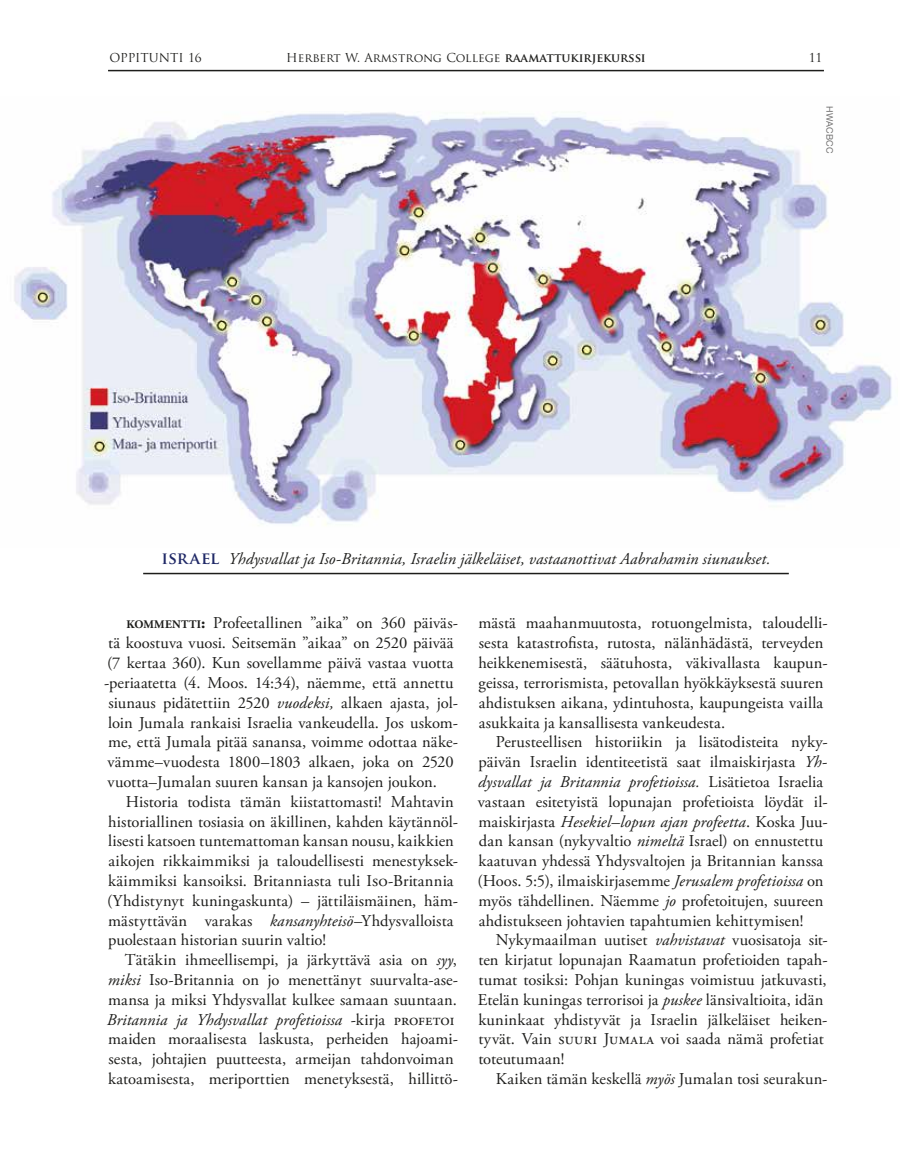
<style>
.page{position:relative;width:905px;height:1175px;background:#fff}
.page>*{position:absolute;margin:0;border:0;box-sizing:border-box;transform-origin:0 0}
.t1{font:16.5px/19.8px "Adobe Garamond Pro";letter-spacing:.005em;color:#1d1d1b}
.t2{font:italic 16.5px "Adobe Garamond Pro";letter-spacing:.005em;color:#1d1d1b}
.t3{font:16.5px "Adobe Garamond Pro";letter-spacing:-.02em;color:#1d1d1b}
.t4{font:12px "Trajan Pro";color:#1d1d1b}
.t5{font:9px "Helvetica Neue";letter-spacing:.02em;color:#706f6f}
.s1{font-weight:700}
.s2{font-family:"Trajan Pro";font-weight:700;font-style:normal;color:#202967}
.s3{font-weight:700;font-size:11.55px}
.s4{font-style:italic}
</style>
<div class="page">
<img style="left:14px;top:111px;width:878px;height:415px">
<hr style="left:108px;top:70px;width:716px;height:1px;background:#1d1d1b">
<hr style="left:143px;top:573px;width:645px;height:1px;background:#1d1d1b">
<p class="t4" style="left:110px;top:50px;width:94px">OPPITUNTI 16</p>
<p class="t4" style="left:286px;top:50px;width:361px">Herbert W. Armstrong College <span class="s1">RAAMATTUKIRJEKURSSI</span></p>
<p class="t4" style="left:808px;top:50px;width:15px">11</p>
<p class="t5" style="left:836px;top:106px;width:48px;rotate:90deg">HWACBCC</p>
<p class="t2" style="left:161px;top:548px;width:610px"><span class="s2">ISRAEL</span> Yhdysvallat ja Iso-Britannia, Israelin jälkeläiset, vastaanottivat Aabrahamin siunaukset.</p>
<p class="t1" style="left:104px;top:614px;width:355px;text-indent:22px"><span class="s3">KOMMENTTI</span><span class="s1">:</span> Profeetallinen ”aika” on 360 päiväs&shy;tä koostuva vuosi. Seitsemän ”aikaa” on 2520 päivää (7 kertaa 360). Kun sovellamme päivä vastaa vuotta -periaatetta (4. Moos. 14:34), näemme, että annettu siunaus pidätettiin 2520 <span class="s4">vuodeksi,</span> alkaen ajasta, jol&shy;loin Jumala rankaisi Israelia vankeudella. Jos uskom&shy;me, että Jumala pitää sanansa, voimme odottaa näke&shy;vämme–vuodesta 1800–1803 alkaen, joka on 2520 vuotta–Jumalan suuren kansan ja kansojen joukon.</p>
<p class="t1" style="left:107px;top:792px;width:352px;text-indent:19px">Historia todista tämän kiistattomasti! Mahtavin historiallinen tosiasia on äkillinen, kahden käytännöl&shy;lisesti katsoen tuntemattoman kansan nousu, kaikkien aikojen rikkaimmiksi ja taloudellisesti menestyksek&shy;käimmiksi kansoiksi. Britanniasta tuli Iso-Britannia (Yhdistynyt kuningaskunta) – jättiläismäinen, häm&shy;mästyttävän varakas <span class="s4">kansanyhteisö</span>–Yhdysvalloista puolestaan historian suurin valtio!</p>
<p class="t1" style="left:107px;top:950px;width:353px;text-indent:18px">Tätäkin ihmeellisempi, ja järkyttävä asia on <span class="s4">syy</span>, <span class="s4">miksi</span> Iso-Britannia on jo menettänyt suurvalta-ase&shy;mansa ja miksi Yhdysvallat kulkee samaan suuntaan.<br><span class="s4">Britannia ja Yhdysvallat profetioissa</span> -kirja profetoi maiden moraalisesta laskusta, perheiden hajoami&shy;sesta, johtajien puutteesta, armeijan tahdonvoiman katoamisesta, meriporttien menetyksestä, hillittö-</p>
<p class="t1" style="left:478px;top:614px;width:351px">mästä maahanmuutosta, rotuongelmista, taloudelli&shy;sesta katastrofista, rutosta, nälänhädästä, terveyden heikkenemisestä, säätuhosta, väkivallasta kaupun&shy;geissa, terrorismista, petovallan hyökkäyksestä suuren ahdistuksen aikana, ydintuhosta, kaupungeista vailla asukkaita ja kansallisesta vankeudesta.</p>
<p class="t1" style="left:477px;top:732px;width:352px;text-indent:18px">Perusteellisen historiikin ja lisätodisteita nyky&shy;päivän Israelin identiteetistä saat ilmaiskirjasta <span class="s4">Yh&shy;dysvallat ja Britannia profetioissa.</span> Lisätietoa Israelia vastaan esitetyistä lopunajan profetioista löydät il&shy;maiskirjasta <span class="s4">Hesekiel–lopun ajan profeetta</span>. Koska Juu&shy;dan kansan (nykyvaltio <span class="s4">nimeltä</span> Israel) on ennustettu kaatuvan yhdessä Yhdysvaltojen ja Britannian kanssa (Hoos. 5:5), ilmaiskirjasemme <span class="s4">Jerusalem profetioissa</span> on myös tähdellinen. Näemme <span class="s4">jo</span> profetoitujen, suureen ahdistukseen johtavien tapahtumien kehittymisen!</p>
<p class="t1" style="left:478px;top:930px;width:351px;text-indent:18px">Nykymaailman uutiset <span class="s4">vahvistavat</span> vuosisatoja sit&shy;ten kirjatut lopunajan Raamatun profetioiden tapah&shy;tumat tosiksi: Pohjan kuningas voimistuu jatkuvasti, Etelän kuningas terrorisoi ja <span class="s4">puskee</span> länsivaltioita, idän kuninkaat yhdistyvät ja Israelin jälkeläiset heiken&shy;tyvät. Vain suuri Jumala voi saada nämä profetiat toteutumaan!</p>
<p class="t3" style="left:496px;top:1068px;width:333px">Kaiken tämän keskellä <span class="s4">myös</span> Jumalan tosi seurakun-</p>
</div>
